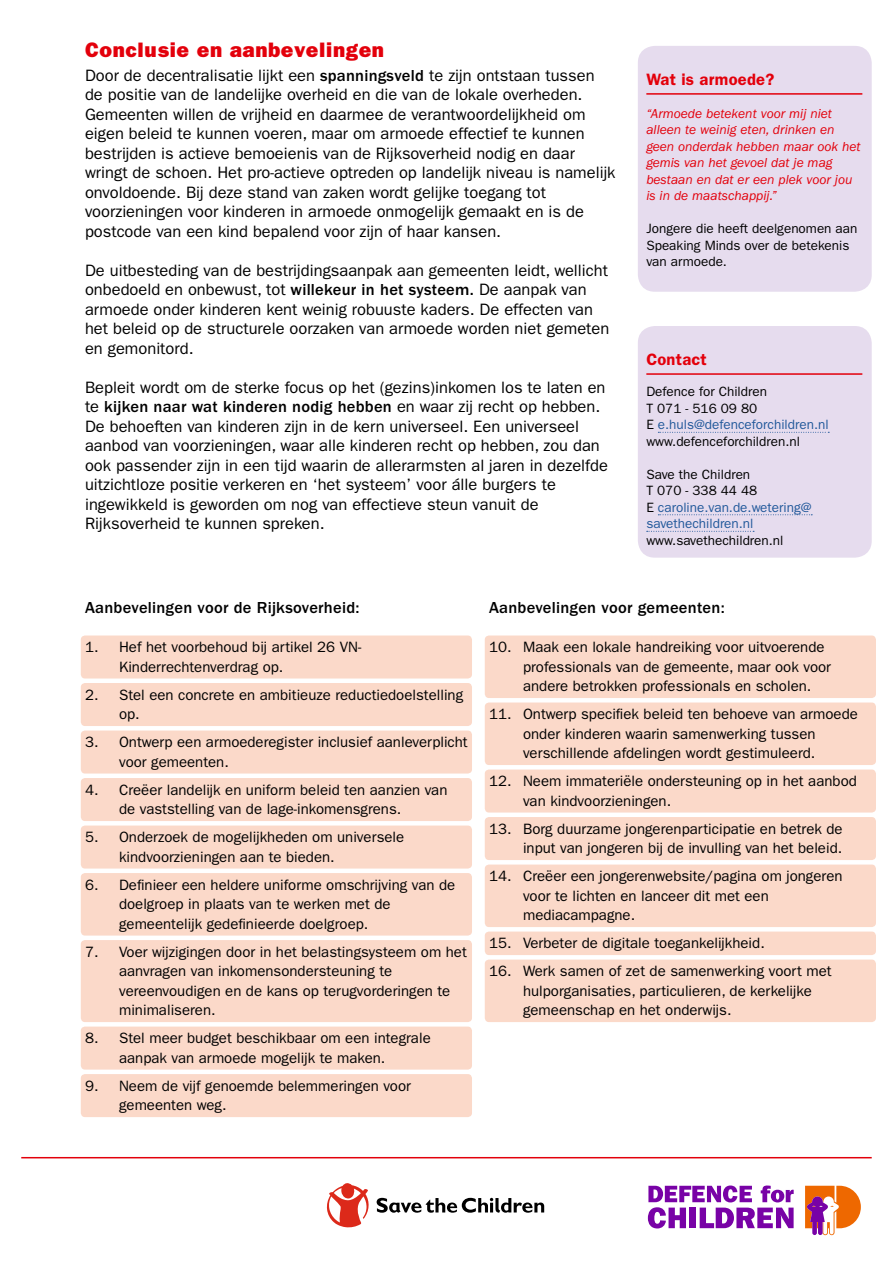
<style>
.page{position:relative;width:893px;height:1263px;background:#fff}
.page>*{position:absolute;margin:0;border:0;box-sizing:border-box;transform-origin:0 0}
.t1{font:21px "ITC Franklin Gothic Std Hvy";letter-spacing:.03em;color:#e3000b}
.t2{font:16.5px/19.5px "ITC Franklin Gothic Std";color:#000}
.t3{font:500 16.5px "ITC Franklin Gothic Std";letter-spacing:.015em;color:#000}
.t4{font:600 16.5px "ITC Franklin Gothic Std";letter-spacing:.015em;color:#e3000b}
.t5{font:15px/19.5px "ITC Franklin Gothic Std";color:#000}
.t6{font:13.5px/16.5px "ITC Franklin Gothic Std";color:#000}
.t7{font:italic 13.5px/16.5px "ITC Franklin Gothic Std";color:#e3000b}
.t8{font:13.5px/16.5px "ITC Franklin Gothic Std";color:#22599b}
.s1{font-weight:500}
.s2{color:#22599b}
.s3{color:#000}
</style>
<div class="page">
<svg style="left:805px;top:1186px;width:56px;height:49px"></svg>
<svg style="left:648px;top:1185px;width:146px;height:43px"></svg>
<hr style="left:21px;top:1157px;width:851px;height:1px;background:#e3000b">
<svg style="left:326px;top:1183px;width:43px;height:45px"></svg>
<svg style="left:377px;top:1198px;width:167px;height:15px"></svg>
<div style="left:81px;top:635px;width:391px;height:43px;background:#fbd9c9;border-radius:4px"></div>
<div style="left:81px;top:683px;width:391px;height:43px;background:#fbd9c9;border-radius:4px"></div>
<div style="left:81px;top:730px;width:391px;height:43px;background:#fbd9c9;border-radius:4px"></div>
<div style="left:81px;top:778px;width:391px;height:43px;background:#fbd9c9;border-radius:4px"></div>
<div style="left:81px;top:825px;width:391px;height:43px;background:#fbd9c9;border-radius:4px"></div>
<div style="left:81px;top:873px;width:391px;height:62px;background:#fbd9c9;border-radius:4px"></div>
<div style="left:81px;top:940px;width:391px;height:82px;background:#fbd9c9;border-radius:4px"></div>
<div style="left:81px;top:1026px;width:391px;height:43px;background:#fbd9c9;border-radius:4px"></div>
<div style="left:81px;top:1074px;width:391px;height:43px;background:#fbd9c9;border-radius:4px"></div>
<div style="left:485px;top:635px;width:391px;height:63px;background:#fbd9c9;border-radius:4px"></div>
<div style="left:485px;top:702px;width:391px;height:63px;background:#fbd9c9;border-radius:4px"></div>
<div style="left:485px;top:769px;width:391px;height:43px;background:#fbd9c9;border-radius:4px"></div>
<div style="left:485px;top:817px;width:391px;height:43px;background:#fbd9c9;border-radius:4px"></div>
<div style="left:485px;top:864px;width:391px;height:63px;background:#fbd9c9;border-radius:4px"></div>
<div style="left:485px;top:931px;width:391px;height:24px;background:#fbd9c9;border-radius:4px"></div>
<div style="left:485px;top:959px;width:391px;height:63px;background:#fbd9c9;border-radius:4px"></div>
<div style="left:638px;top:326px;width:234px;height:232px;background:#e6dcee;border-radius:17px"></div>
<hr style="left:646px;top:373px;width:216px;height:2px;background:#e3000b">
<svg style="left:658px;top:432px;width:171px;height:1px"></svg>
<svg style="left:658px;top:514px;width:154px;height:1px"></svg>
<svg style="left:647px;top:531px;width:107px;height:1px"></svg>
<div style="left:638px;top:46px;width:234px;height:246px;background:#e6dcee;border-radius:17px"></div>
<hr style="left:646px;top:93px;width:216px;height:2px;background:#e3000b">
<h1 class="t1" style="left:85px;top:37px;width:301px">Conclusie en aanbevelingen</h1>
<p class="t2" style="left:85px;top:65px;width:532px">Door de decentralisatie lijkt een <span class="s1">spanningsveld</span> te zijn ontstaan tussen de positie van de landelijke overheid en die van de lokale overheden.<br>Gemeenten willen de vrijheid en daarmee de verantwoordelijkheid om eigen beleid te kunnen voeren, maar om armoede effectief te kunnen bestrijden is actieve bemoeienis van de Rijksoverheid nodig en daar wringt de schoen. Het pro-actieve optreden op landelijk niveau is namelijk onvoldoende. Bij deze stand van zaken wordt gelijke toegang tot voorzieningen voor kinderen in armoede onmogelijk gemaakt en is de postcode van een kind bepalend voor zijn of haar kansen.</p>
<p class="t2" style="left:85px;top:260px;width:526px">De uitbesteding van de bestrijdingsaanpak aan gemeenten leidt, wellicht onbedoeld en onbewust, tot <span class="s1">willekeur in het systeem.</span> De aanpak van armoede onder kinderen kent weinig robuuste kaders. De effecten van het beleid op de structurele oorzaken van armoede worden niet gemeten en gemonitord.</p>
<p class="t2" style="left:85px;top:377px;width:524px">Bepleit wordt om de sterke focus op het (gezins)inkomen los te laten en te <span class="s1">kijken naar wat kinderen nodig hebben</span> en waar zij recht op hebben.<br>De behoeften van kinderen zijn in de kern universeel. Een universeel aanbod van voorzieningen, waar alle kinderen recht op hebben, zou dan ook passender zijn in een tijd waarin de allerarmsten al jaren in dezelfde uitzichtloze positie verkeren en ‘het systeem’ voor álle burgers te ingewikkeld is geworden om nog van effectieve steun vanuit de Rijksoverheid te kunnen spreken.</p>
<p class="t4" style="left:646px;top:69px;width:129px">Wat is armoede?</p>
<p class="t7" style="left:646px;top:105px;width:216px">“Armoede betekent voor mij niet alleen te weinig eten, drinken en geen onderdak hebben maar ook het gemis van het gevoel dat je mag bestaan en dat er een plek voor jou is in de maatschappij.”</p>
<p class="t6" style="left:646px;top:220px;width:213px">Jongere die heeft deelgenomen aan<br>Speaking Minds over de betekenis van armoede.</p>
<p class="t4" style="left:646px;top:349px;width:62px">Contact</p>
<p class="t6" style="left:646px;top:384px;width:184px">Defence for Children<br>T 071 - 516 09 80<br>E <span class="s2">e.huls@defenceforchildren.nl </span>www.defenceforchildren.nl</p>
<p class="t8" style="left:646px;top:466px;width:167px"><span class="s3">Save the Children<br>T 070 - 338 44 48<br>E</span> caroline.van.de.wetering@ savethechildren.nl</p>
<p class="t6" style="left:646px;top:532px;width:139px">www.savethechildren.nl</p>
<p class="t3" style="left:85px;top:598px;width:276px">Aanbevelingen voor de Rijksoverheid:</p>
<p class="t5" style="left:119px;top:637px;width:244px;text-indent:-34px">1. Hef het voorbehoud bij artikel 26 VN-<br>Kinderrechtenverdrag op.</p>
<p class="t5" style="left:119px;top:685px;width:346px;text-indent:-34px">2. Stel een concrete en ambitieuze reductiedoelstelling op.</p>
<p class="t5" style="left:119px;top:732px;width:350px;text-indent:-34px">3. Ontwerp een armoederegister inclusief aanleverplicht voor gemeenten.</p>
<p class="t5" style="left:119px;top:780px;width:330px;text-indent:-34px">4. Creëer landelijk en uniform beleid ten aanzien van de vaststelling van de lage-inkomensgrens.</p>
<p class="t5" style="left:119px;top:827px;width:287px;text-indent:-34px">5. Onderzoek de mogelijkheden om universele kindvoorzieningen aan te bieden.</p>
<p class="t5" style="left:119px;top:875px;width:338px;text-indent:-34px">6. Definieer een heldere uniforme omschrijving van de doelgroep in plaats van te werken met de gemeentelijk gedefinieerde doelgroep.</p>
<p class="t5" style="left:119px;top:942px;width:349px;text-indent:-34px">7. Voer wijzigingen door in het belastingsysteem om het aanvragen van inkomensondersteuning te vereenvoudigen en de kans op terugvorderingen te minimaliseren.</p>
<p class="t5" style="left:119px;top:1028px;width:313px;text-indent:-34px">8. Stel meer budget beschikbaar om een integrale aanpak van armoede mogelijk te maken.</p>
<p class="t5" style="left:119px;top:1076px;width:293px;text-indent:-34px">9. Neem de vijf genoemde belemmeringen voor gemeenten weg.</p>
<p class="t3" style="left:489px;top:598px;width:237px">Aanbevelingen voor gemeenten:</p>
<p class="t5" style="left:523px;top:637px;width:309px;text-indent:-34px">10. Maak een lokale handreiking voor uitvoerende professionals van de gemeente, maar ook voor andere betrokken professionals en scholen.</p>
<p class="t5" style="left:489px;top:704px;width:370px;text-align:center">11. Ontwerp specifiek beleid ten behoeve van armoede onder kinderen waarin samenwerking tussen verschillende afdelingen wordt gestimuleerd.</p>
<p class="t5" style="left:523px;top:771px;width:335px;text-indent:-34px">12. Neem immateriële ondersteuning op in het aanbod van kindvoorzieningen.</p>
<p class="t5" style="left:489px;top:819px;width:355px;text-align:right">13. Borg duurzame jongerenparticipatie en betrek de input van jongeren bij de invulling van het beleid.</p>
<p class="t5" style="left:523px;top:866px;width:321px;text-indent:-34px">14. Creëer een jongerenwebsite/pagina om jongeren voor te lichten en lanceer dit met een mediacampagne.</p>
<p class="t5" style="left:489px;top:933px;width:277px">15. Verbeter de digitale toegankelijkheid.</p>
<p class="t5" style="left:523px;top:961px;width:310px;text-indent:-34px">16. Werk samen of zet de samenwerking voort met hulporganisaties, particulieren, de kerkelijke gemeenschap en het onderwijs.</p>
</div>
